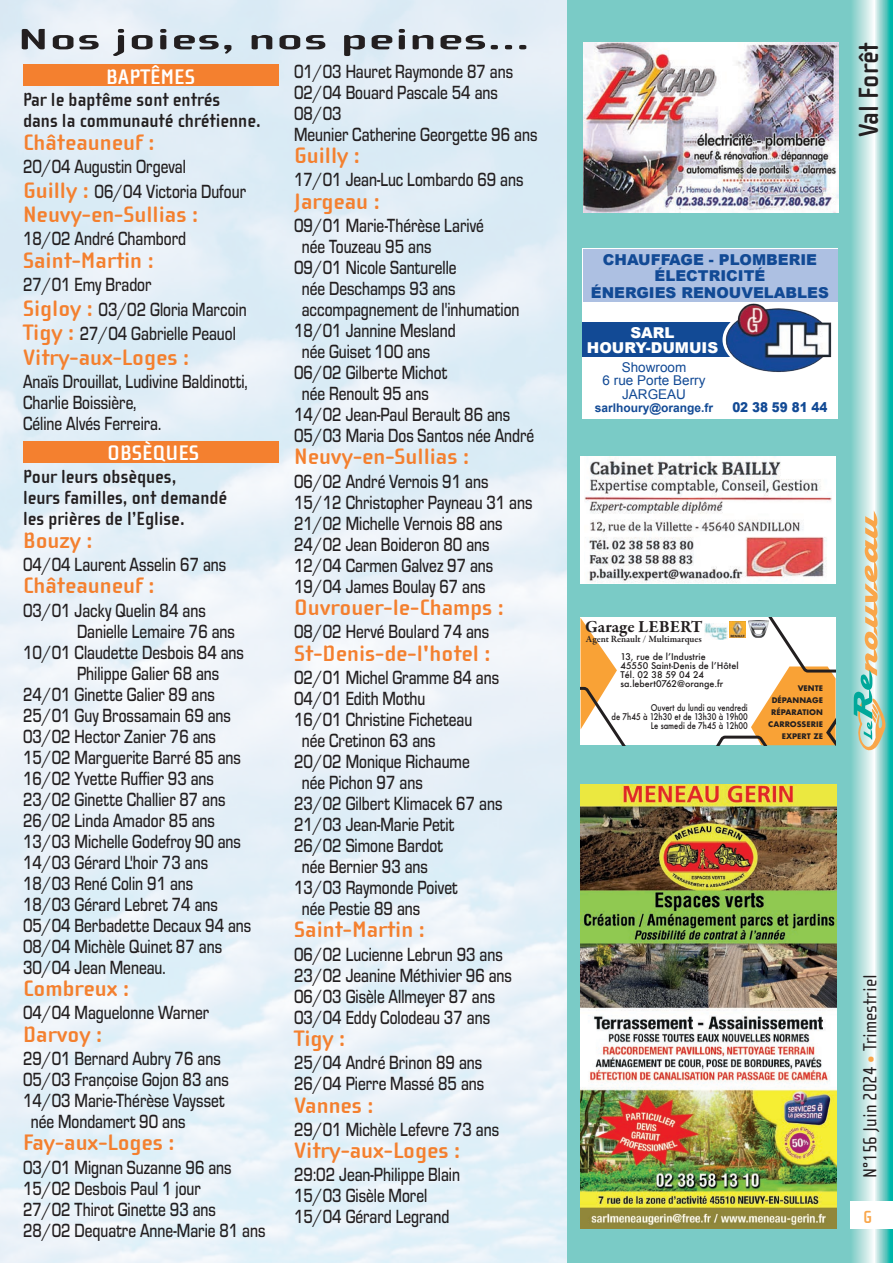
<style>
.page{position:relative;width:893px;height:1263px;background:#fff}
.page>*{position:absolute;margin:0;border:0;box-sizing:border-box;transform-origin:0 0}
.t1{font:700 30.3px "Cholla Sans OT";color:#231f20;scale:1.98 1}
.t2{font:700 28.5px "Cholla Sans OT";color:#231f20}
.t3{font:700 22.95px "Cholla Sans OT";color:#f4802f;scale:1.11 1}
.t4{font:700 21.6px "Cholla Sans OT";color:#fff;scale:1.11 1}
.t5{font:500 19.8px/21px "Eurostile";color:#231f20;scale:.77 1}
.t6{font:700 19.5px/21px "Cholla Sans OT";color:#231f20}
.t7{font:19.5px "Cholla Sans OT";color:#231f20}
.t8{font:700 18px "Cholla Sans OT";color:#f9a64a}
.t9{font:700 17.25px "Garamond Premr Pro";color:#231f20}
.t10{font:900 15px/16.5px "Arial";color:#124a95;text-align:center}
.t11{font:900 15px/15px "Arial";color:#fff;text-align:center}
.t12{font:13.5px/13.5px "Arial";color:#124a95;text-align:center}
.t13{font:900 13.5px "Arial";color:#124a95;scale:.88 1}
.t14{font:700 12px "Arial";color:#124a95}
.t15{font:600 9.75px "Garamond Premr Pro";letter-spacing:-.005em;color:#231f20}
.t16{font:500 9px/9px "Futura";color:#231f20}
.t17{font:500 9px/9px "Futura";color:#231f20;text-align:right;scale:.84 1}
.t18{font:700 7.5px/12px "Futura";color:#231f20;text-align:right}
.s1{font-family:"Cholla Sans OT";font-weight:700;font-size:22.95px;color:#f4802f}
.s2{color:#f9a64a}
</style>
<div class="page">
<svg style="left:850px;top:0;width:43px;height:1263px;background:#95d9d4"></svg>
<svg style="left:854px;top:510px;width:33px;height:242px;background:#b0ceb8"></svg>
<img style="left:0;top:0;width:567px;height:1263px">
<div style="left:567px;top:0;width:283px;height:1263px;background:#7acbc6"></div>
<div style="left:850px;top:1201px;width:43px;height:28px;background:#fff"></div>
<div style="left:23px;top:64px;width:255px;height:21px;background:#f4802f"></div>
<div style="left:23px;top:441px;width:255px;height:21px;background:#f4802f"></div>
<img style="left:584px;top:43px;width:254px;height:170px">
<img style="left:581px;top:784px;width:255px;height:445px">
<div style="left:580px;top:456px;width:256px;height:128px;background:#fff"></div>
<img style="left:585px;top:456px;width:246px;height:127px">
<div style="left:580px;top:618px;width:256px;height:127px;background:#fff"></div>
<svg style="left:580px;top:618px;width:45px;height:127px"></svg>
<svg style="left:713px;top:618px;width:123px;height:127px"></svg>
<img style="left:705px;top:624px;width:23px;height:15px">
<img style="left:730px;top:621px;width:16px;height:16px">
<img style="left:749px;top:621px;width:19px;height:16px">
<div style="left:583px;top:249px;width:255px;height:170px;background:#fff"></div>
<div style="left:583px;top:249px;width:254px;height:53px;background:#adc0e2"></div>
<div style="left:583px;top:322px;width:152px;height:35px;background:#124a95"></div>
<img style="left:722px;top:297px;width:116px;height:76px">
<h1 class="t1" style="left:17px;top:23px;width:260px">Nos joies, nos peines...</h1>
<p class="t4" style="left:106px;top:65px;width:82px">BAPTÊMES</p>
<p class="t6" style="left:23px;top:90px;width:239px">Par le baptême sont entrés<br>dans la communauté chrétienne.</p>
<p class="t3" style="left:23px;top:130px;width:120px">Châteauneuf :</p>
<p class="t5" style="left:23px;top:153px;width:291px;line-height:24.6px">20/04 Augustin Orgeval<br><span class="s1">Guilly :</span> 06/04 Victoria Dufour</p>
<p class="t3" style="left:23px;top:202px;width:159px">Neuvy-en-Sullias :</p>
<p class="t5" style="left:23px;top:227px;width:213px">18/02 André Chambord</p>
<p class="t3" style="left:23px;top:248px;width:119px">Saint-Martin :</p>
<p class="t5" style="left:23px;top:271px;width:292px;line-height:24.6px">27/01 Emy Brador<br><span class="s1">Sigloy :</span> 03/02 Gloria Marcoin<br><span class="s1">Tigy :</span> 27/04 Gabrielle Peauol</p>
<p class="t3" style="left:23px;top:345px;width:151px">Vitry-aux-Loges :</p>
<p class="t5" style="left:23px;top:370px;width:293px">Anaïs Drouillat, Ludivine Baldinotti,<br>Charlie Boissière,<br>Céline Alvés Ferreira.</p>
<p class="t4" style="left:107px;top:442px;width:85px">OBSÈQUES</p>
<p class="t6" style="left:23px;top:467px;width:206px">Pour leurs obsèques,<br>leurs familles, ont demandé les prières de l’Eglise.</p>
<p class="t3" style="left:23px;top:528px;width:64px">Bouzy :</p>
<p class="t5" style="left:23px;top:553px;width:266px">04/04 Laurent Asselin 67 ans</p>
<p class="t3" style="left:23px;top:573px;width:120px">Châteauneuf :</p>
<p class="t5" style="left:23px;top:598px;width:239px">03/01 Jacky Quelin 84 ans</p>
<p class="t5" style="left:77px;top:619px;width:207px">Danielle Lemaire 76 ans</p>
<p class="t5" style="left:23px;top:640px;width:289px">10/01 Claudette Desbois 84 ans</p>
<p class="t5" style="left:77px;top:661px;width:186px">Philippe Galier 68 ans</p>
<p class="t5" style="left:23px;top:682px;width:251px">24/01 Ginette Galier 89 ans</p>
<p class="t5" style="left:23px;top:703px;width:272px">25/01 Guy Brossamain 69 ans</p>
<p class="t5" style="left:23px;top:724px;width:252px">03/02 Hector Zanier 76 ans</p>
<p class="t5" style="left:23px;top:745px;width:285px">15/02 Marguerite Barré 85 ans</p>
<p class="t5" style="left:23px;top:766px;width:250px">16/02 Yvette Ruffier 93 ans</p>
<p class="t5" style="left:23px;top:787px;width:265px">23/02 Ginette Challier 87 ans</p>
<p class="t5" style="left:23px;top:808px;width:251px">26/02 Linda Amador 85 ans</p>
<p class="t5" style="left:23px;top:829px;width:285px">13/03 Michelle Godefroy 90 ans</p>
<p class="t5" style="left:23px;top:850px;width:242px">14/03 Gérard L'hoir 73 ans</p>
<p class="t5" style="left:23px;top:871px;width:223px">18/03 René Colin 91 ans</p>
<p class="t5" style="left:23px;top:892px;width:255px">18/03 Gérard Lebret 74 ans</p>
<p class="t5" style="left:23px;top:914px;width:298px">05/04 Berbadette Decaux 94 ans</p>
<p class="t5" style="left:23px;top:935px;width:260px">08/04 Michèle Quinet 87 ans</p>
<p class="t5" style="left:23px;top:956px;width:187px">30/04 Jean Meneau.</p>
<p class="t3" style="left:23px;top:976px;width:97px">Combreux :</p>
<p class="t5" style="left:23px;top:1001px;width:243px">04/04 Maguelonne Warner</p>
<p class="t3" style="left:23px;top:1022px;width:73px">Darvoy :</p>
<p class="t5" style="left:23px;top:1047px;width:258px">29/01 Bernard Aubry 76 ans</p>
<p class="t5" style="left:23px;top:1068px;width:269px">05/03 Françoise Gojon 83 ans</p>
<p class="t5" style="left:23px;top:1089px;width:263px">14/03 Marie-Thérèse Vaysset</p>
<p class="t5" style="left:31px;top:1110px;width:203px">née Mondamert 90 ans</p>
<p class="t3" style="left:23px;top:1130px;width:138px">Fay-aux-Loges :</p>
<p class="t5" style="left:23px;top:1155px;width:317px">03/01 Mignan Suzanne 96 ans<br>15/02 Desbois Paul 1 jour<br>27/02 Thirot Ginette 93 ans<br>28/02 Dequatre Anne-Marie 81 ans</p>
<p class="t5" style="left:294px;top:60px;width:318px">01/03 Hauret Raymonde 87 ans<br>02/04 Bouard Pascale 54 ans<br>08/03<br>Meunier Catherine Georgette 96 ans</p>
<p class="t3" style="left:294px;top:143px;width:61px">Guilly :</p>
<p class="t5" style="left:294px;top:168px;width:299px">17/01 Jean-Luc Lombardo 69 ans</p>
<p class="t3" style="left:294px;top:189px;width:79px">Jargeau :</p>
<p class="t5" style="left:294px;top:214px;width:248px">09/01 Marie-Thérèse Larivé</p>
<p class="t5" style="left:302px;top:235px;width:170px">née Touzeau 95 ans</p>
<p class="t5" style="left:294px;top:256px;width:213px">09/01 Nicole Santurelle</p>
<p class="t5" style="left:302px;top:277px;width:201px">née Deschamps 93 ans</p>
<p class="t5" style="left:302px;top:298px;width:284px">accompagnement de l'inhumation</p>
<p class="t5" style="left:294px;top:319px;width:211px">18/01 Jannine Mesland</p>
<p class="t5" style="left:302px;top:340px;width:168px">née Guiset 100 ans</p>
<p class="t5" style="left:294px;top:361px;width:200px">06/02 Gilberte Michot</p>
<p class="t5" style="left:302px;top:382px;width:167px">née Renoult 95 ans</p>
<p class="t5" style="left:294px;top:403px;width:282px">14/02 Jean-Paul Berault 86 ans</p>
<p class="t5" style="left:294px;top:424px;width:313px">05/03 Maria Dos Santos née André</p>
<p class="t3" style="left:294px;top:444px;width:159px">Neuvy-en-Sullias :</p>
<p class="t5" style="left:294px;top:469px;width:311px">06/02 André Vernois 91 ans<br>15/12 Christopher Payneau 31 ans<br>21/02 Michelle Vernois 88 ans<br>24/02 Jean Boideron 80 ans<br>12/04 Carmen Galvez 97 ans<br>19/04 James Boulay 67 ans</p>
<p class="t3" style="left:294px;top:595px;width:191px">Ouvrouer-le-Champs :</p>
<p class="t5" style="left:294px;top:620px;width:255px">08/02 Hervé Boulard 74 ans</p>
<p class="t3" style="left:294px;top:641px;width:179px">St-Denis-de-l'hotel :</p>
<p class="t5" style="left:294px;top:666px;width:268px">02/01 Michel Gramme 84 ans</p>
<p class="t5" style="left:294px;top:687px;width:172px">04/01 Edith Mothu</p>
<p class="t5" style="left:294px;top:708px;width:233px">16/01 Christine Ficheteau</p>
<p class="t5" style="left:302px;top:729px;width:175px">née Cretinon 63 ans</p>
<p class="t5" style="left:294px;top:750px;width:230px">20/02 Monique Richaume</p>
<p class="t5" style="left:302px;top:771px;width:159px">née Pichon 97 ans</p>
<p class="t5" style="left:294px;top:792px;width:272px">23/02 Gilbert Klimacek 67 ans</p>
<p class="t5" style="left:294px;top:813px;width:209px">21/03 Jean-Marie Petit</p>
<p class="t5" style="left:294px;top:834px;width:195px">26/02 Simone Bardot</p>
<p class="t5" style="left:302px;top:855px;width:165px">née Bernier 93 ans</p>
<p class="t5" style="left:294px;top:876px;width:214px">13/03 Raymonde Poivet</p>
<p class="t5" style="left:302px;top:897px;width:155px">née Pestie 89 ans</p>
<p class="t3" style="left:294px;top:917px;width:119px">Saint-Martin :</p>
<p class="t5" style="left:294px;top:942px;width:285px">06/02 Lucienne Lebrun 93 ans<br>23/02 Jeanine Méthivier 96 ans<br>06/03 Gisèle Allmeyer 87 ans<br>03/04 Eddy Colodeau 37 ans</p>
<p class="t3" style="left:294px;top:1026px;width:48px">Tigy :</p>
<p class="t5" style="left:294px;top:1051px;width:248px">25/04 André Brinon 89 ans<br>26/04 Pierre Massé 85 ans</p>
<p class="t3" style="left:294px;top:1093px;width:73px">Vannes :</p>
<p class="t5" style="left:294px;top:1118px;width:268px">29/01 Michèle Lefevre 73 ans</p>
<p class="t3" style="left:294px;top:1138px;width:151px">Vitry-aux-Loges :</p>
<p class="t5" style="left:294px;top:1163px;width:217px">29:02 Jean-Philippe Blain<br>15/03 Gisèle Morel<br>15/04 Gérard Legrand</p>
<h2 class="t2" style="left:853px;top:137px;width:96px;rotate:-90deg">Val Forêt</h2>
<p class="t10" style="left:591px;top:250px;width:240px">CHAUFFAGE - PLOMBERIE<br>ÉLECTRICITÉ<br>ÉNERGIES RENOUVELABLES</p>
<p class="t11" style="left:587px;top:324px;width:133px">SARL<br>HOURY-DUMUIS</p>
<p class="t12" style="left:603px;top:360px;width:104px">Showroom<br>6 rue Porte Berry<br>JARGEAU</p>
<p class="t14" style="left:595px;top:400px;width:120px">sarlhoury@orange.fr</p>
<p class="t13" style="left:732px;top:397px;width:110px">02 38 59 81 44</p>
<p class="t9" style="left:585px;top:616px;width:119px">Garage LEBERT</p>
<p class="t15" style="left:586px;top:633px;width:117px">Agent Renault / Multimarques</p>
<p class="t16" style="left:620px;top:652px;width:120px">13, rue de lʼIndustrie<br>45550 Saint-Denis de lʼHôtel<br>Tél. 02 38 59 04 24 sa.lebert0762@orange.fr</p>
<p class="t17" style="left:611px;top:703px;width:164px">Ouvert du lundi au vendredi<br>de 7h45 à 12h30 et de 13h30 à 19h00<br>Le samedi de 7h45 à 12h00</p>
<p class="t18" style="left:768px;top:682px;width:56px">VENTE<br>DÉPANNAGE<br>RÉPARATION<br>CARROSSERIE<br>EXPERT ZE</p>
<p class="t7" style="left:860px;top:1178px;width:205px;rotate:-90deg">N°156 Juin 2024 <span class="s2">•</span> Trimestriel</p>
<p class="t8" style="left:863px;top:1207px;width:10px">G</p>
</div>
